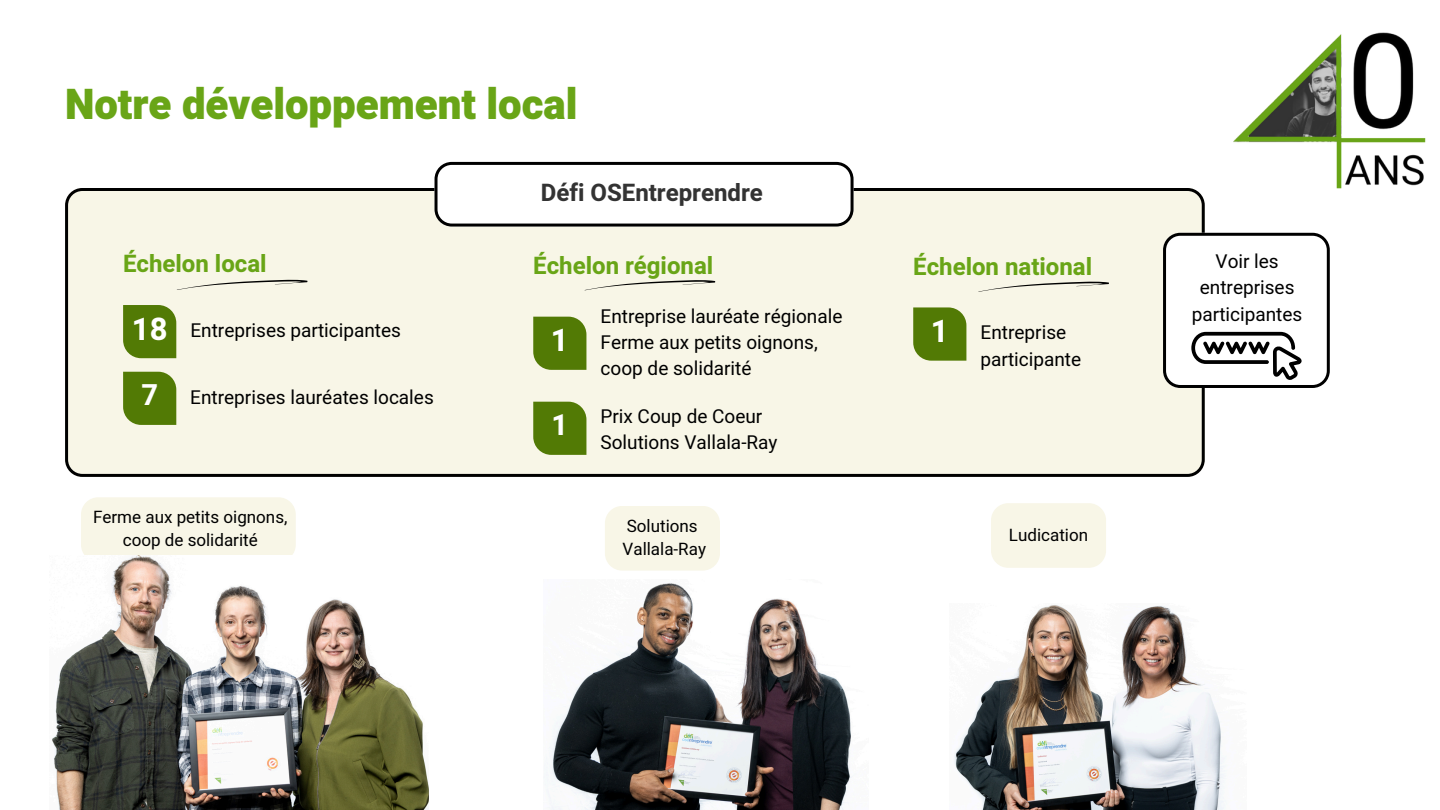
<style>
.page{position:relative;width:1440px;height:810px;background:#fff}
.page>*{position:absolute;margin:0;border:0;box-sizing:border-box;transform-origin:0 0}
.t1{font:900 42px "Heebo";color:#69a517}
.t2{font:700 31px "Heebo";color:#fff}
.t3{font:700 29px "Heebo";color:#fff}
.t4{font:700 24px "Heebo";color:#69a517}
.t5{font:700 24px "Heebo";color:#333}
.t6{font:19px/26.2px "Heebo";color:#000}
.t7{font:17px "Heebo";color:#000}
</style>
<div class="page">
<div style="left:65px;top:188px;width:1140px;height:289px;background:#f8f6e7"></div>
<svg style="left:123px;top:305px;width:53px;height:53px;background:#5a8010"></svg>
<svg style="left:123px;top:372px;width:53px;height:53px;background:#5a8010"></svg>
<svg style="left:435px;top:162px;width:419px;height:64px"></svg>
<svg style="left:176px;top:280px;width:132px;height:10px"></svg>
<svg style="left:533px;top:317px;width:53px;height:53px;background:#5a8011"></svg>
<svg style="left:533px;top:402px;width:53px;height:53px;background:#5a8010"></svg>
<svg style="left:913px;top:307px;width:53px;height:54px;background:#5c8213"></svg>
<svg style="left:978px;top:281px;width:131px;height:11px"></svg>
<svg style="left:584px;top:280px;width:131px;height:10px"></svg>
<svg style="left:1163px;top:233px;width:167px;height:155px"></svg>
<div style="left:81px;top:497px;width:215px;height:65px;background:#f8f6e7;border-radius:17px"></div>
<img style="left:52px;top:556px;width:377px;height:254px">
<img style="left:550px;top:583px;width:302px;height:227px">
<div style="left:991px;top:503px;width:115px;height:65px;background:#f8f6e7;border-radius:17px"></div>
<img style="left:954px;top:605px;width:270px;height:205px">
<div style="left:605px;top:506px;width:115px;height:65px;background:#f8f6e7;border-radius:17px"></div>
<img style="left:1234px;top:32px;width:192px;height:157px">
<p class="t1" style="left:65px;top:75px;width:514px">Notre développement local</p>
<h3 class="t4" style="left:123px;top:247px;width:145px">Échelon local</h3>
<h3 class="t2" style="left:132px;top:307px;width:37px">18</h3>
<p class="t6" style="left:190px;top:318px;width:212px">Entreprises participantes</p>
<p class="t3" style="left:141px;top:375px;width:18px">7</p>
<p class="t6" style="left:190px;top:384px;width:245px">Entreprises lauréates locales</p>
<p class="t7" style="left:93px;top:505px;width:196px">Ferme aux petits oignons,</p>
<p class="t7" style="left:123px;top:528px;width:136px">coop de solidarité</p>
<p class="t5" style="left:541px;top:176px;width:223px">Défi OSEntreprendre</p>
<p class="t4" style="left:533px;top:249px;width:182px">Échelon régional</p>
<h1 class="t4" style="left:913px;top:250px;width:180px">Échelon national</h1>
<p class="t2" style="left:551px;top:319px;width:19px">1</p>
<p class="t3" style="left:552px;top:405px;width:18px">1</p>
<p class="t6" style="left:601px;top:304px;width:243px">Entreprise lauréate régionale<br>Ferme aux petits oignons, coop de solidarité</p>
<h3 class="t6" style="left:600px;top:404px;width:179px">Prix Coup de Coeur<br>Solutions Vallala-Ray</h3>
<h3 class="t7" style="left:627px;top:514px;width:72px">Solutions</h3>
<h3 class="t7" style="left:623px;top:537px;width:85px">Vallala-Ray</h3>
<h3 class="t2" style="left:931px;top:310px;width:19px">1</h3>
<p class="t6" style="left:981px;top:320px;width:102px">Entreprise participante</p>
<p class="t7" style="left:1009px;top:523px;width:81px">Ludication</p>
<p class="t6" style="left:1192px;top:249px;width:112px;text-align:center">Voir les entreprises participantes</p>
</div>
